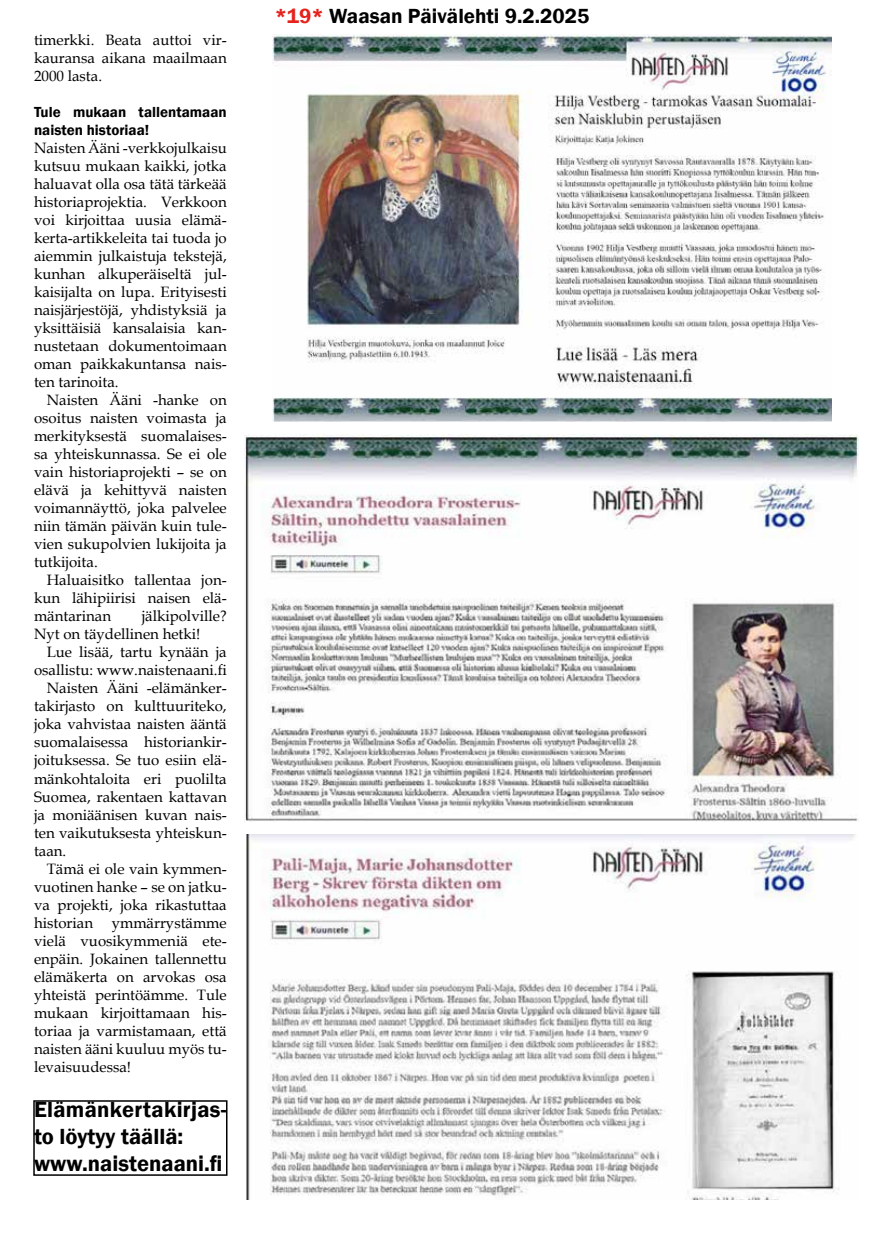
<style>
.page{position:relative;width:893px;height:1234px;background:#fff}
.page>*{position:absolute;margin:0;border:0;box-sizing:border-box;transform-origin:0 0}
.t1{font:600 22.5px/27px "Franklin Gothic";color:#000}
.t2{font:600 21px "Franklin Gothic";color:#000}
.t3{font:15px/18px "Book Antiqua";color:#000;text-align:justify}
.t4{font:600 15px/18px "Franklin Gothic";color:#000}
.s1{color:#e5231d}
</style>
<div class="page">
<img style="left:272px;top:34px;width:560px;height:387px">
<img style="left:245px;top:434px;width:614px;height:387px">
<img style="left:246px;top:834px;width:610px;height:365px">
<p class="t3" style="left:34px;top:30px;width:194px">timerkki. Beata auttoi vir&shy;kauransa aikana maailmaan 2000 lasta.</p>
<p class="t4" style="left:34px;top:103px;width:194px">Tule mukaan tallentamaan naisten historiaa!</p>
<p class="t3" style="left:34px;top:138px;width:194px">Naisten Ääni -verkkojulkaisu kutsuu mukaan kaikki, jotka haluavat olla osa tätä tärkeää historiaprojektia. Verkkoon voi kirjoittaa uusia elämä&shy;kerta-artikkeleita tai tuoda jo aiemmin julkaistuja tekstejä, kunhan alkuperäiseltä jul&shy;kaisijalta on lupa. Erityisesti naisjärjestöjä, yhdistyksiä ja yksittäisiä kansalaisia kan&shy;nustetaan dokumentoimaan oman paikkakuntansa nais&shy;ten tarinoita.</p>
<p class="t3" style="left:34px;top:390px;width:194px;text-indent:13px">Naisten Ääni -hanke on osoitus naisten voimasta ja merkityksestä suomalaises&shy;sa yhteiskunnassa. Se ei ole vain historiaprojekti – se on elävä ja kehittyvä naisten voimannäyttö, joka palvelee niin tämän päivän kuin tule&shy;vien sukupolvien lukijoita ja tutkijoita.</p>
<p class="t3" style="left:34px;top:570px;width:194px;text-indent:13px">Haluaisitko tallentaa jon&shy;kun lähipiirisi naisen elä&shy;mäntarinan</p>
<p class="t3" style="left:34px;top:606px;width:194px;text-indent:108px">jälkipolville?<br>Nyt on täydellinen hetki!</p>
<p class="t3" style="left:47px;top:642px;width:181px">Lue lisää, tartu kynään ja</p>
<p class="t3" style="left:34px;top:660px;width:194px">osallistu: www.naistenaani.fi</p>
<p class="t3" style="left:47px;top:678px;width:181px">Naisten Ääni -elämänker-</p>
<p class="t3" style="left:34px;top:696px;width:194px">takirjasto on kulttuuriteko,</p>
<p class="t3" style="left:34px;top:714px;width:194px">joka vahvistaa naisten ääntä</p>
<p class="t3" style="left:34px;top:732px;width:194px">suomalaisessa historiankir-</p>
<p class="t3" style="left:34px;top:750px;width:194px">joituksessa. Se tuo esiin elä-</p>
<p class="t3" style="left:34px;top:768px;width:194px">mänkohtaloita eri puolilta</p>
<p class="t3" style="left:34px;top:786px;width:194px">Suomea, rakentaen kattavan</p>
<p class="t3" style="left:34px;top:804px;width:194px">ja moniäänisen kuvan nais-</p>
<p class="t3" style="left:34px;top:822px;width:194px">ten vaikutuksesta yhteiskun-</p>
<p class="t3" style="left:34px;top:840px;width:34px">taan.</p>
<p class="t3" style="left:47px;top:858px;width:181px">Tämä ei ole vain kymmen-</p>
<p class="t3" style="left:34px;top:876px;width:194px">vuotinen hanke – se on jatku-</p>
<p class="t3" style="left:34px;top:894px;width:194px">va projekti, joka rikastuttaa</p>
<p class="t3" style="left:34px;top:912px;width:194px">historian ymmärrystämme</p>
<p class="t3" style="left:34px;top:930px;width:194px">vielä vuosikymmeniä ete-</p>
<p class="t3" style="left:34px;top:948px;width:194px">enpäin. Jokainen tallennettu</p>
<p class="t3" style="left:34px;top:966px;width:194px">elämäkerta on arvokas osa</p>
<p class="t3" style="left:34px;top:984px;width:194px">yhteistä perintöämme. Tule</p>
<p class="t3" style="left:34px;top:1002px;width:194px">mukaan kirjoittamaan his-</p>
<p class="t3" style="left:34px;top:1020px;width:194px">toriaa ja varmistamaan, että</p>
<p class="t3" style="left:34px;top:1038px;width:194px">naisten ääni kuuluu myös tu-</p>
<p class="t3" style="left:34px;top:1056px;width:99px">levaisuudessa!</p>
<h1 class="t1" style="left:34px;top:1095px;width:194px">Elämänkertakirjas&shy;to löytyy täällä: www.naistenaani.fi</h1>
<h2 class="t2" style="left:275px;top:3px;width:316px"><span class="s1">*19*</span> Waasan Päivälehti 9.2.2025</h2>
</div>
